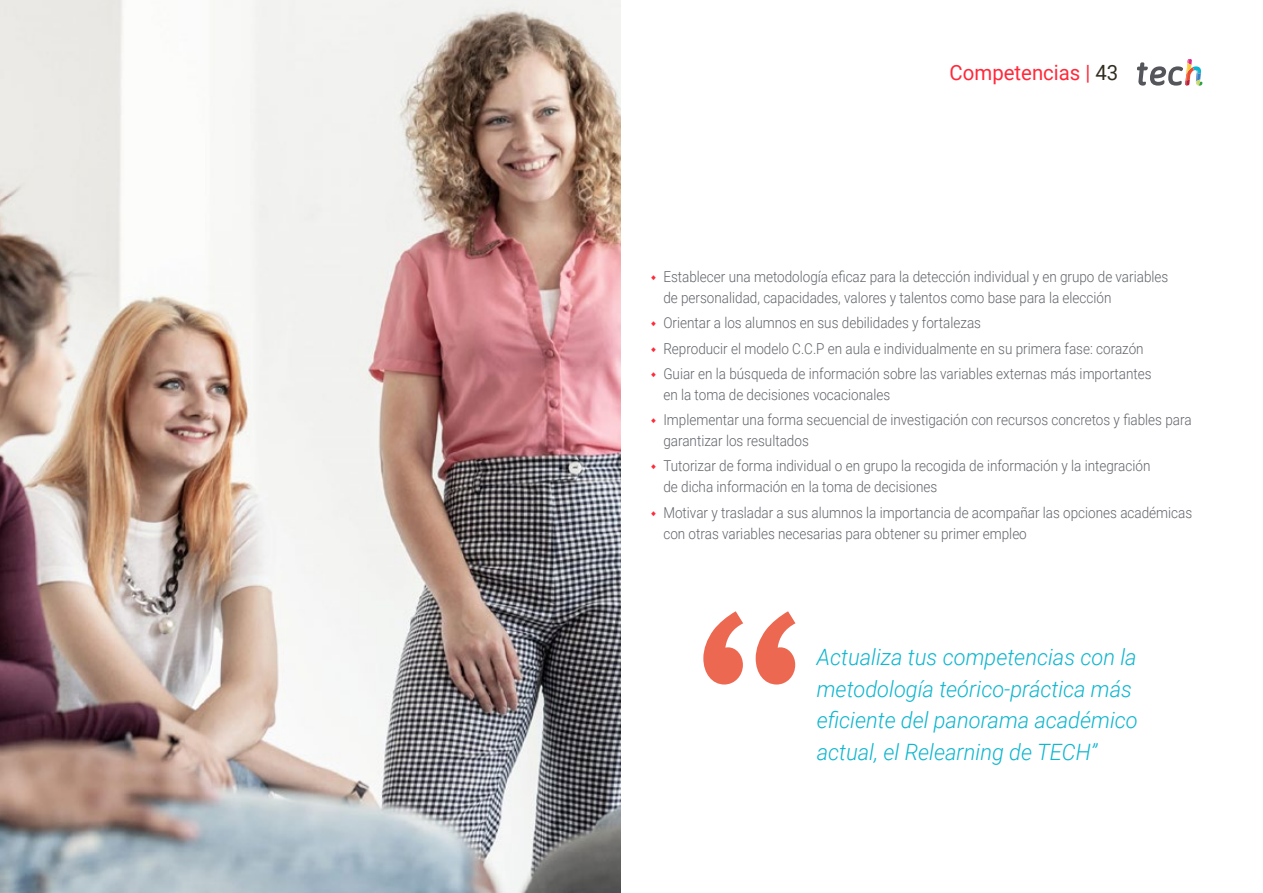
<style>
.page{position:relative;width:1263px;height:893px;background:#fff}
.page>*{position:absolute;margin:0;border:0;box-sizing:border-box;transform-origin:0 0}
.t1{font:italic 300 22.5px/31.5px "Roboto";color:#0fb6cf}
.t2{font:21px "Roboto";color:#ff293a}
.t3{font:300 15px/25.2px "Roboto";color:#61646a;scale:.9 1}
.s1{color:#312e20}
</style>
<div class="page">
<svg style="left:1137px;top:59px;width:65px;height:27px"></svg>
<svg style="left:703px;top:611px;width:92px;height:73px"></svg>
<img style="left:0;top:0;width:621px;height:893px">
<h2 class="t2" style="left:950px;top:57px;width:170px">Competencias | <span class="s1">43</span></h2>
<p class="t3" style="left:663px;top:266px;width:562px;line-height:21px">Establecer una metodología eficaz para la detección individual y en grupo de variables de personalidad, capacidades, valores y talentos como base para la elección</p>
<p class="t3" style="left:663px;top:310px;width:544px">Orientar a los alumnos en sus debilidades y fortalezas<br>Reproducir el modelo C.C.P en aula e individualmente en su primera fase: corazón<br>Guiar en la búsqueda de información sobre las variables externas más importantes</p>
<p class="t3" style="left:663px;top:381px;width:588px">en la toma de decisiones vocacionales<br>Implementar una forma secuencial de investigación con recursos concretos y fiables para</p>
<p class="t3" style="left:663px;top:428px;width:543px">garantizar los resultados<br>Tutorizar de forma individual o en grupo la recogida de información y la integración</p>
<p class="t3" style="left:663px;top:474px;width:589px">de dicha información en la toma de decisiones<br>Motivar y trasladar a sus alumnos la importancia de acompañar las opciones académicas</p>
<p class="t3" style="left:663px;top:520px;width:405px">con otras variables necesarias para obtener su primer empleo</p>
<h1 class="t1" style="left:817px;top:640px;width:323px">Actualiza tus competencias con la metodología teórico-práctica más eficiente del panorama académico actual, el Relearning de TECH”</h1>
</div>
